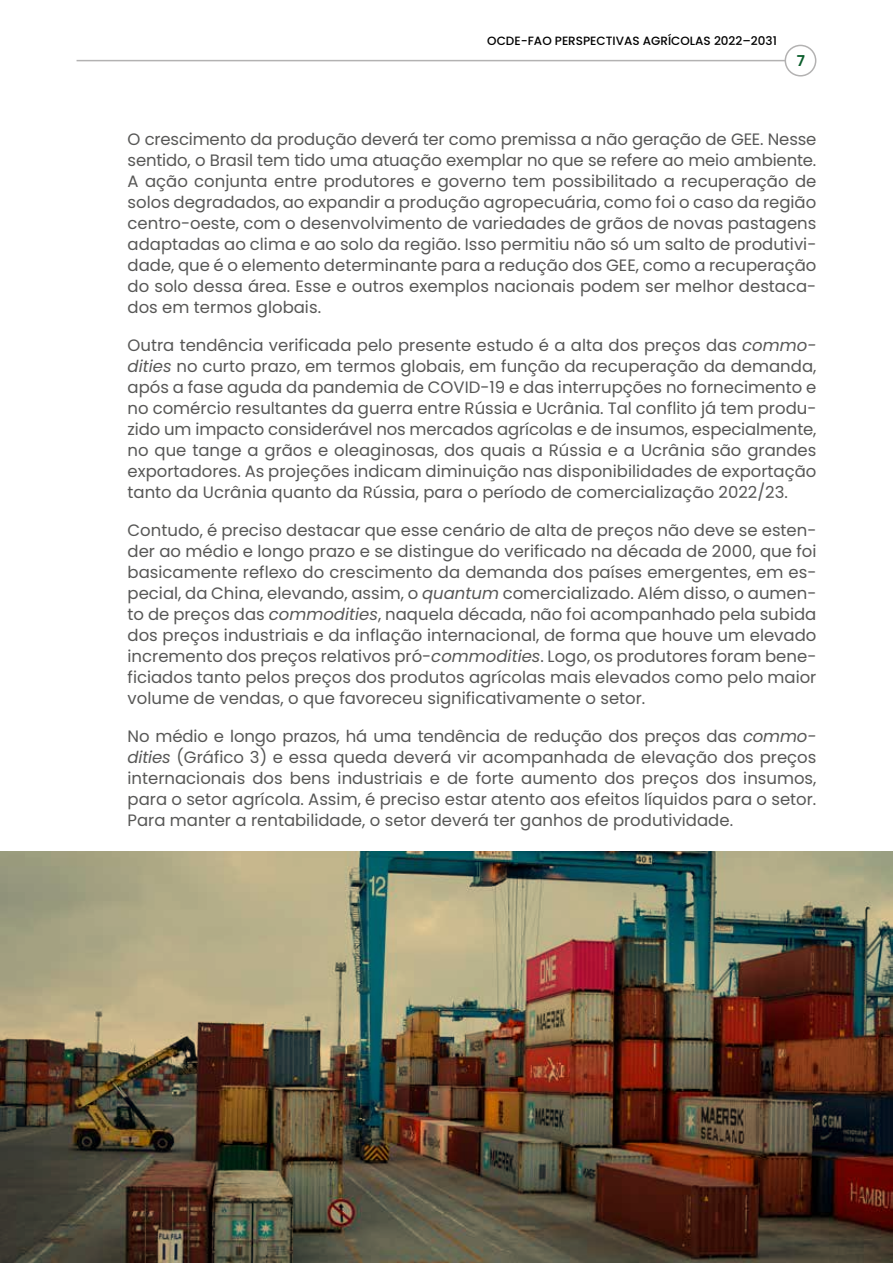
<style>
.page{position:relative;width:893px;height:1263px;background:#fff}
.page>*{position:absolute;margin:0;border:0;box-sizing:border-box;transform-origin:0 0}
.t1{font:16.5px/21px "Poppins";color:#575756;text-align:justify}
.t2{font:600 15px "Poppins";color:#0a5d2b}
.t3{font:500 12px "Poppins";color:#000}
.s1{font-style:italic}
</style>
<div class="page">
<hr style="left:77px;top:60px;width:708px;height:1px;background:#b3b2b2">
<div style="left:785px;top:45px;width:31px;height:32px;border:2px solid #b3b2b2;border-radius:50%"></div>
<img style="left:0;top:851px;width:893px;height:412px">
<p class="t3" style="left:487px;top:34px;width:291px">OCDE-FAO PERSPECTIVAS AGRÍCOLAS 2022–2031</p>
<p class="t2" style="left:797px;top:52px;width:10px">7</p>
<p class="t1" style="left:128px;top:129px;width:690px">O crescimento da produção deverá ter como premissa a não geração de GEE. Nesse sentido, o Brasil tem tido uma atuação exemplar no que se refere ao meio ambiente.<br>A ação conjunta entre produtores e governo tem possibilitado a recuperação de solos degradados, ao expandir a produção agropecuária, como foi o caso da região centro-oeste, com o desenvolvimento de variedades de grãos de novas pastagens adaptadas ao clima e ao solo da região. Isso permitiu não só um salto de produtivi&shy;dade, que é o elemento determinante para a redução dos GEE, como a recuperação do solo dessa área. Esse e outros exemplos nacionais podem ser melhor destaca&shy;dos em termos globais.</p>
<p class="t1" style="left:128px;top:335px;width:690px">Outra tendência verificada pelo presente estudo é a alta dos preços das <span class="s1">commo&shy;dities</span> no curto prazo, em termos globais, em função da recuperação da demanda, após a fase aguda da pandemia de COVID-19 e das interrupções no fornecimento e no comércio resultantes da guerra entre Rússia e Ucrânia. Tal conflito já tem produ&shy;zido um impacto considerável nos mercados agrícolas e de insumos, especialmente, no que tange a grãos e oleaginosas, dos quais a Rússia e a Ucrânia são grandes exportadores. As projeções indicam diminuição nas disponibilidades de exportação tanto da Ucrânia quanto da Rússia, para o período de comercialização 2022/23.</p>
<p class="t1" style="left:128px;top:520px;width:690px">Contudo, é preciso destacar que esse cenário de alta de preços não deve se esten&shy;der ao médio e longo prazo e se distingue do verificado na década de 2000, que foi basicamente reflexo do crescimento da demanda dos países emergentes, em es&shy;pecial, da China, elevando, assim, o <span class="s1">quantum</span> comercializado. Além disso, o aumen&shy;to de preços das <span class="s1">commodities</span>, naquela década, não foi acompanhado pela subida dos preços industriais e da inflação internacional, de forma que houve um elevado incremento dos preços relativos pró-<span class="s1">commodities</span>. Logo, os produtores foram bene&shy;ficiados tanto pelos preços dos produtos agrícolas mais elevados como pelo maior volume de vendas, o que favoreceu significativamente o setor.</p>
<p class="t1" style="left:128px;top:726px;width:690px">No médio e longo prazos, há uma tendência de redução dos preços das <span class="s1">commo&shy;dities</span> (Gráfico 3) e essa queda deverá vir acompanhada de elevação dos preços internacionais dos bens industriais e de forte aumento dos preços dos insumos, para o setor agrícola. Assim, é preciso estar atento aos efeitos líquidos para o setor.<br>Para manter a rentabilidade, o setor deverá ter ganhos de produtividade.</p>
</div>
